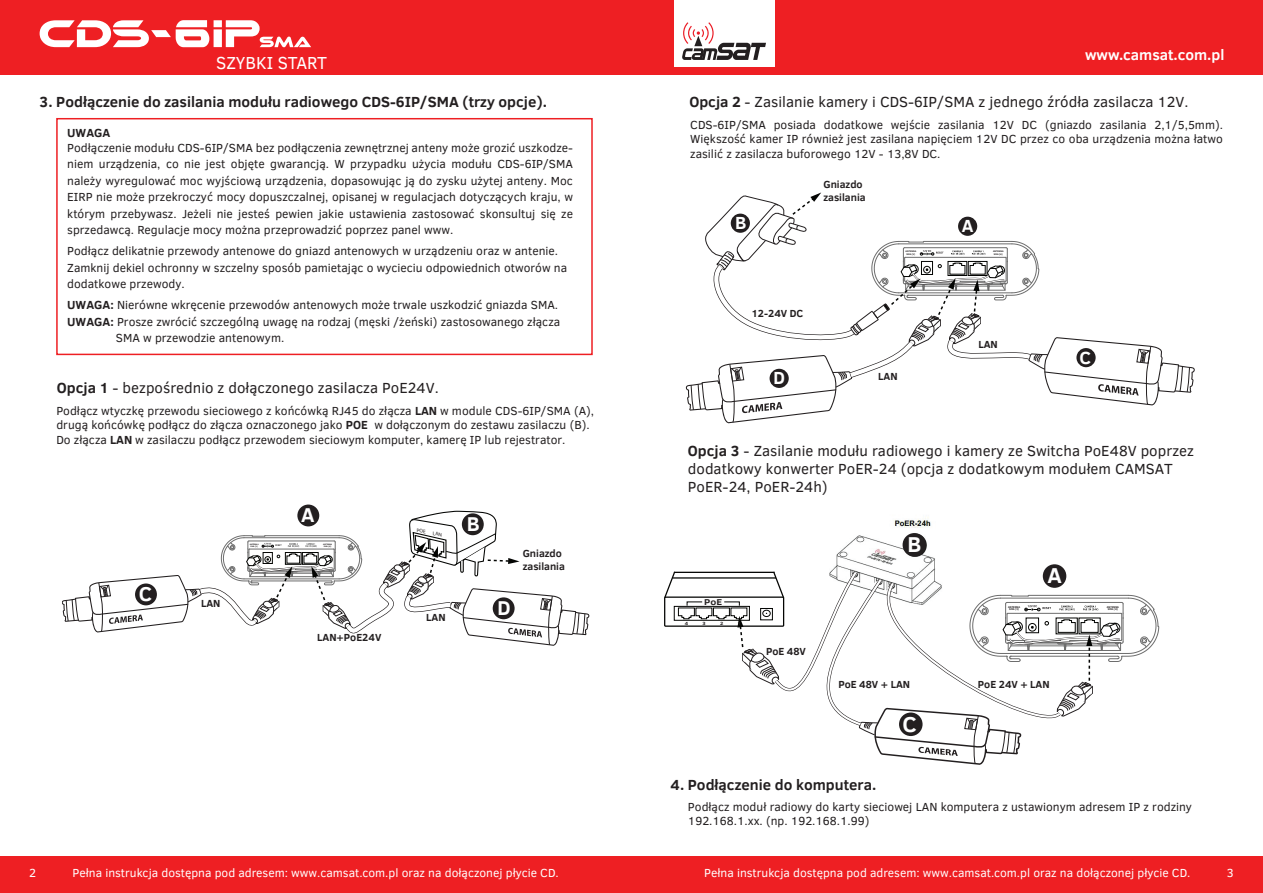
<style>
.page{position:relative;width:1263px;height:893px;background:#fff}
.page>*{position:absolute;margin:0;border:0;box-sizing:border-box;transform-origin:0 0}
.t1{font:700 22.05px "Clear Sans";color:#fff}
.t2{font:700 20.55px "Clear Sans";color:#fff}
.t3{font:700 18px "Clear Sans";color:#fff}
.t4{font:17.85px "Clear Sans";color:#fff;scale:.96 1}
.t5{font:15px/18px "Clear Sans";color:#231f20}
.t6{font:700 15px "Clear Sans";color:#231f20}
.t7{font:700 15px "Clear Sans";color:#fff}
.t8{font:12px/16.5px "Clear Sans";color:#231f20}
.t9{font:12px "Clear Sans";color:#fff}
.t10{font:700 12px "Clear Sans";color:#231f20}
.t11{font:700 10.5px/12.6px "Clear Sans";color:#231f20}
.t12{font:700 8.7px "Clear Sans";color:#231f20;scale:1.18 1}
.t13{font:700 4.65px "Clear Sans";color:#231f20;scale:1.18 1}
.t14{font:700 2.7px/2.5px "Clear Sans";color:#231f20;text-align:center}
.t15{font:700 2.4px/2.2px "Clear Sans";color:#231f20;text-align:center}
.t16{font:700 1.95px/2px "Clear Sans";color:#231f20;text-align:center}
.s1{font-weight:700}
</style>
<div class="page">
<div style="left:0;top:0;width:1263px;height:74px;background:#ee1f23"></div>
<div style="left:674px;top:0;width:100px;height:67px;background:#fff"></div>
<svg style="left:682px;top:22px;width:84px;height:38px"></svg>
<div style="left:0;top:857px;width:1263px;height:36px;background:#ee1f23"></div>
<svg style="left:686px;top:192px;width:509px;height:231px"></svg>
<svg style="left:664px;top:518px;width:496px;height:247px"></svg>
<div style="left:899px;top:712px;width:23px;height:24px;background:#231f20;border-radius:50%"></div>
<div style="left:958px;top:217px;width:19px;height:19px;background:#231f20;border-radius:50%"></div>
<div style="left:1076px;top:348px;width:20px;height:19px;background:#231f20;border-radius:50%"></div>
<div style="left:769px;top:369px;width:20px;height:19px;background:#231f20;border-radius:50%"></div>
<div style="left:731px;top:214px;width:19px;height:19px;background:#231f20;border-radius:50%"></div>
<div style="left:902px;top:533px;width:24px;height:24px;background:#231f20;border-radius:50%"></div>
<div style="left:1043px;top:564px;width:23px;height:24px;background:#231f20;border-radius:50%"></div>
<svg style="left:40px;top:20px;width:271px;height:27px"></svg>
<div style="left:56px;top:118px;width:537px;height:237px;border:2px solid #ee1f23"></div>
<svg style="left:62px;top:504px;width:527px;height:142px"></svg>
<h3 class="t4" style="left:216px;top:51px;width:117px">SZYBKI START</h3>
<p class="t6" style="left:40px;top:90px;width:509px">3. Podłączenie do zasilania modułu radiowego CDS-6IP/SMA (trzy opcje).</p>
<p class="t10" style="left:67px;top:124px;width:45px">UWAGA</p>
<p class="t8" style="left:67px;top:139px;width:507px;text-align:justify">Podłączenie modułu CDS-6IP/SMA bez podłączenia zewnętrznej anteny może grozić uszkodze&shy;niem urządzenia, co nie jest objęte gwarancją. W przypadku użycia modułu CDS-6IP/SMA należy wyregulować moc wyjściową urządzenia, dopasowując ją do zysku użytej anteny. Moc EIRP nie może przekroczyć mocy dopuszczalnej, opisanej w regulacjach dotyczących kraju, w którym przebywasz. Jeżeli nie jesteś pewien jakie ustawienia zastosować skonsultuj się ze sprzedawcą. Regulacje mocy można przeprowadzić poprzez panel www.</p>
<p class="t8" style="left:67px;top:243px;width:501px">Podłącz delikatnie przewody antenowe do gniazd antenowych w urządzeniu oraz w antenie.<br>Zamknij dekiel ochronny w szczelny sposób pamietając o wycieciu odpowiednich otworów na dodatkowe przewody.</p>
<p class="t8" style="left:67px;top:297px;width:492px"><span class="s1">UWAGA:</span> Nierówne wkręcenie przewodów antenowych może trwale uszkodzić gniazda SMA.</p>
<p class="t8" style="left:67px;top:313px;width:494px"><span class="s1">UWAGA:</span> Prosze zwrócić szczególną uwagę na rodzaj (męski /żeński) zastosowanego złącza</p>
<p class="t8" style="left:116px;top:330px;width:170px">SMA w przewodzie antenowym.</p>
<p class="t5" style="left:57px;top:378px;width:383px"><span class="s1">Opcja 1</span> - bezpośrednio z dołączonego zasilacza PoE24V.</p>
<p class="t8" style="left:56px;top:404px;width:539px;line-height:14.4px">Podłącz wtyczkę przewodu sieciowego z końcówką RJ45 do złącza <span class="s1">LAN</span> w module CDS-6IP/SMA (A), drugą końcówkę podłącz do złącza oznaczonego jako <span class="s1">POE</span> w dołączonym do zestawu zasilaczu (B).<br>Do złącza <span class="s1">LAN</span> w zasilaczu podłącz przewodem sieciowym komputer, kamerę IP lub rejestrator.</p>
<h2 class="t2" style="left:139px;top:579px;width:15px">C</h2>
<p class="t11" style="left:201px;top:597px;width:21px">LAN</p>
<p class="t16" style="left:250px;top:543px;width:10px">ANTENNA<br>SMA (V)</p>
<h2 class="t2" style="left:301px;top:500px;width:15px">A</h2>
<p class="t16" style="left:323px;top:543px;width:10px">ANTENNA<br>SMA (H)</p>
<p class="t11" style="left:317px;top:631px;width:66px">LAN+PoE24V</p>
<p class="t11" style="left:426px;top:611px;width:21px">LAN</p>
<h2 class="t2" style="left:467px;top:509px;width:15px">B</h2>
<h2 class="t2" style="left:497px;top:593px;width:15px">D</h2>
<p class="t11" style="left:523px;top:547px;width:44px">Gniazdo zasilania</p>
<p class="t7" style="left:1085px;top:44px;width:141px">www.camsat.com.pl</p>
<p class="t5" style="left:689px;top:92px;width:501px"><span class="s1">Opcja 2</span> - Zasilanie kamery i CDS-6IP/SMA z jednego źródła zasilacza 12V.</p>
<p class="t8" style="left:690px;top:118px;width:534px;line-height:14.4px;text-align:justify">CDS-6IP/SMA posiada dodatkowe wejście zasilania 12V DC (gniazdo zasilania 2,1/5,5mm).<br>Większość kamer IP również jest zasilana napięciem 12V DC przez co oba urządzenia można łatwo zasilić z zasilacza buforowego 12V - 13,8V DC.</p>
<h3 class="t3" style="left:735px;top:210px;width:13px">B</h3>
<p class="t11" style="left:823px;top:178px;width:44px">Gniazdo zasilania</p>
<p class="t11" style="left:751px;top:307px;width:53px">12-24V DC</p>
<p class="t15" style="left:905px;top:250px;width:12px">ANTENNA<br>SMA (V)</p>
<h3 class="t3" style="left:773px;top:365px;width:13px">D</h3>
<p class="t11" style="left:878px;top:370px;width:21px">LAN</p>
<h3 class="t3" style="left:962px;top:213px;width:13px">A</h3>
<p class="t15" style="left:993px;top:250px;width:12px">ANTENNA<br>SMA (H)</p>
<p class="t11" style="left:978px;top:338px;width:21px">LAN</p>
<h3 class="t3" style="left:1080px;top:344px;width:13px">C</h3>
<p class="t5" style="left:688px;top:442px;width:507px"><span class="s1">Opcja 3</span> - Zasilanie modułu radiowego i kamery ze Switcha PoE48V poprzez dodatkowy konwerter PoER-24 (opcja z dodatkowym modułem CAMSAT<br>PoER-24, PoER-24h)</p>
<p class="t12" style="left:704px;top:596px;width:17px">PoE</p>
<p class="t13" style="left:685px;top:620px;width:4px">4</p>
<p class="t13" style="left:703px;top:620px;width:4px">3</p>
<p class="t13" style="left:720px;top:620px;width:4px">2</p>
<p class="t11" style="left:766px;top:645px;width:41px">PoE 48V</p>
<h1 class="t1" style="left:907px;top:528px;width:15px">B</h1>
<p class="t14" style="left:1008px;top:605px;width:13px">ANTENNA<br>SMA (V)</p>
<h1 class="t1" style="left:1047px;top:560px;width:16px">A</h1>
<p class="t11" style="left:838px;top:678px;width:73px">PoE 48V + LAN</p>
<p class="t11" style="left:978px;top:677px;width:73px">PoE 24V + LAN</p>
<h1 class="t1" style="left:902px;top:708px;width:16px">C</h1>
<p class="t14" style="left:1107px;top:605px;width:13px">ANTENNA<br>SMA (H)</p>
<p class="t6" style="left:671px;top:773px;width:207px">4. Podłączenie do komputera.</p>
<p class="t8" style="left:688px;top:800px;width:506px;line-height:14.4px">Podłącz moduł radiowy do karty sieciowej LAN komputera z ustawionym adresem IP z rodziny<br>192.168.1.xx. (np. 192.168.1.99)</p>
<p class="t9" style="left:29px;top:865px;width:8px">2</p>
<p class="t9" style="left:73px;top:865px;width:488px">Pełna instrukcja dostępna pod adresem: www.camsat.com.pl oraz na dołączonej płycie CD.</p>
<p class="t9" style="left:704px;top:865px;width:488px">Pełna instrukcja dostępna pod adresem: www.camsat.com.pl oraz na dołączonej płycie CD.</p>
<p class="t9" style="left:1227px;top:865px;width:8px">3</p>
</div>
